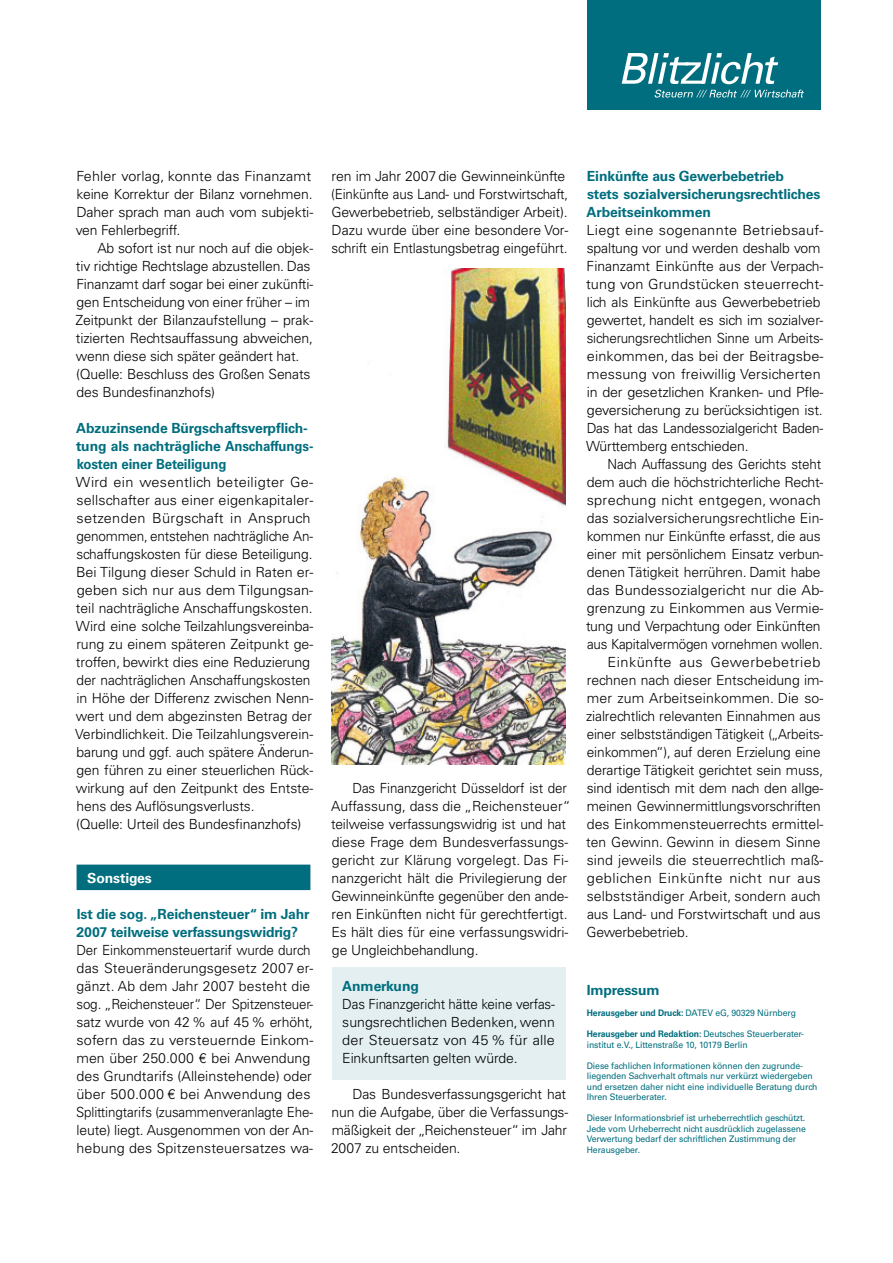
<style>
.page{position:relative;width:893px;height:1263px;background:#fff}
.page>*{position:absolute;margin:0;border:0;box-sizing:border-box;transform-origin:0 0}
.t1{font:300 13.95px/18px "Univers LT Std";letter-spacing:-.01em;color:#000}
.t2{font:300 13.95px/18px "Univers LT Std";letter-spacing:-.01em;color:#000;scale:1.04 1}
.t3{font:300 13.95px/18px "Univers LT Std";letter-spacing:-.01em;color:#000;scale:.96 1}
.t4{font:700 13.95px/18px "Univers LT Std";letter-spacing:-.01em;color:#006e7e}
.t5{font:300 13.95px "Univers LT Std";letter-spacing:.01em;color:#000}
.t6{font:300 13.95px "Univers LT Std";letter-spacing:.03em;color:#000;scale:1.04 1}
.t7{font:300 13.95px "Univers LT Std";letter-spacing:.01em;color:#000;scale:1.04 1}
.t8{font:300 13.95px "Univers LT Std";letter-spacing:.02em;color:#000;scale:1.04 1}
.t9{font:700 13.95px "Univers LT Std";letter-spacing:-.01em;color:#fff}
.t10{font:9px/10.5px "Univers LT Std";letter-spacing:-.01em;color:#006e7e;scale:.96 1}
.s1{font-weight:700}
</style>
<div class="page">
<div style="left:587px;top:0;width:234px;height:110px;background:#006e7e"></div>
<svg style="left:622px;top:53px;width:156px;height:31px"></svg>
<svg style="left:655px;top:90px;width:149px;height:8px"></svg>
<div style="left:77px;top:864px;width:233px;height:26px;background:#006e7e"></div>
<div style="left:332px;top:967px;width:234px;height:113px;background:#e3eff1"></div>
<img style="left:332px;top:269px;width:234px;height:496px">
<p class="t1" style="left:76px;top:167px;width:239px">Fehler vorlag, konnte das Finanzamt keine Korrektur der Bilanz vornehmen.<br>Daher sprach man auch vom subjekti&shy;ven Fehlerbegriff.</p>
<p class="t1" style="left:75px;top:239px;width:239px;text-indent:22px">Ab sofort ist nur noch auf die objek&shy;tiv richtige Rechtslage abzustellen. Das Finanzamt darf sogar bei einer zukünfti&shy;gen Entscheidung von einer früher – im Zeitpunkt der Bilanzaufstellung – prak&shy;tizierten Rechtsauffassung abweichen, wenn diese sich später geändert hat. (Quelle: Beschluss des Großen Senats des Bundesfinanzhofs)</p>
<p class="t4" style="left:76px;top:419px;width:239px">Abzuzinsende Bürgschaftsverpflich&shy;tung als nachträgliche Anschaffungs&shy;kosten einer Beteiligung</p>
<p class="t2" style="left:75px;top:473px;width:230px">Wird ein wesentlich beteiligter Ge&shy;sellschafter aus einer eigenkapitaler&shy;setzenden Bürgschaft in Anspruch genommen, entstehen nachträgliche An&shy;schaffungskosten für diese Beteiligung.<br>Bei Tilgung dieser Schuld in Raten er&shy;geben sich nur aus dem Tilgungsan&shy;teil nachträgliche Anschaffungskosten.<br>Wird eine solche Teilzahlungsvereinba&shy;rung zu einem späteren Zeitpunkt ge&shy;troffen, bewirkt dies eine Reduzierung der nachträglichen Anschaffungskosten in Höhe der Differenz zwischen Nenn&shy;wert und dem abgezinsten Betrag der Verbindlichkeit. Die Teilzahlungsverein&shy;barung und ggf. auch spätere Änderun&shy;gen führen zu einer steuerlichen Rück&shy;wirkung auf den Zeitpunkt des Entste&shy;hens des Auflösungsverlusts.<br>(Quelle: Urteil des Bundesfinanzhofs)</p>
<p class="t9" style="left:87px;top:869px;width:66px">Sonstiges</p>
<p class="t4" style="left:76px;top:905px;width:235px">Ist die sog. „Reichensteuer“ im Jahr<br>2007 teilweise verfassungswidrig?</p>
<p class="t3" style="left:76px;top:941px;width:249px">Der Einkommensteuertarif wurde durch das Steueränderungsgesetz 2007 er&shy;gänzt. Ab dem Jahr 2007 besteht die sog. „Reichensteuer“. Der Spitzensteuer&shy;satz wurde von 42 % auf 45 % erhöht, sofern das zu versteuernde Einkom&shy;men über 250.000 € bei Anwendung des Grundtarifs (Alleinstehende) oder über 500.000 € bei Anwendung des Splittingtarifs (zusammenveranlagte Ehe&shy;leute) liegt. Ausgenommen von der An&shy;hebung des Spitzensteuersatzes wa-</p>
<p class="t1" style="left:331px;top:167px;width:239px">ren im Jahr 2007 die Gewinneinkünfte (Einkünfte aus Land- und Forstwirtschaft, Gewerbebetrieb, selbständiger Arbeit).<br>Dazu wurde über eine besondere Vor&shy;schrift ein Entlastungsbetrag eingeführt.</p>
<p class="t3" style="left:331px;top:779px;width:251px;text-indent:21px">Das Finanzgericht Düsseldorf ist der Auffassung, dass die „Reichensteuer“ teilweise verfassungswidrig ist und hat diese Frage dem Bundesverfassungs&shy;gericht zur Klärung vorgelegt. Das Fi&shy;nanzgericht hält die Privilegierung der Gewinneinkünfte gegenüber den ande&shy;ren Einkünften nicht für gerechtfertigt.<br>Es hält dies für eine verfassungswidri&shy;ge Ungleichbehandlung.</p>
<p class="t4" style="left:342px;top:977px;width:78px">Anmerkung</p>
<p class="t3" style="left:342px;top:995px;width:223px;text-align:justify">Das Finanzgericht hätte keine verfas&shy;sungsrechtlichen Bedenken, wenn der Steuersatz von 45 % für alle Einkunftsarten gelten würde.</p>
<p class="t1" style="left:331px;top:1085px;width:239px;text-indent:22px">Das Bundesverfassungsgericht hat nun die Aufgabe, über die Verfassungs&shy;mäßigkeit der „Reichensteuer“ im Jahr 2007 zu entscheiden.</p>
<p class="t4" style="left:587px;top:167px;width:235px">Einkünfte aus Gewerbebetrieb<br>stets sozialversicherungsrechtliches<br>Arbeitseinkommen</p>
<p class="t2" style="left:586px;top:221px;width:230px">Liegt eine sogenannte Betriebsauf&shy;spaltung vor und werden deshalb vom Finanzamt Einkünfte aus der Verpach&shy;tung von Grundstücken steuerrecht&shy;lich als Einkünfte aus Gewerbebetrieb gewertet, handelt es sich im sozialver&shy;sicherungsrechtlichen Sinne um Arbeits&shy;einkommen, das bei der Beitragsbe&shy;messung von freiwillig Versicherten in der gesetzlichen Kranken- und Pfle&shy;geversicherung zu berücksichtigen ist.<br>Das hat das Landessozialgericht Baden-Württemberg entschieden.</p>
<p class="t3" style="left:608px;top:455px;width:224px">Nach Auffassung des Gerichts steht</p>
<p class="t1" style="left:587px;top:473px;width:238px">dem auch die höchstrichterliche Recht-</p>
<p class="t8" style="left:587px;top:491px;width:226px">sprechung nicht entgegen, wonach</p>
<p class="t5" style="left:587px;top:509px;width:238px">das sozialversicherungsrechtliche Ein-</p>
<p class="t1" style="left:587px;top:527px;width:236px">kommen nur Einkünfte erfasst, die aus</p>
<p class="t1" style="left:587px;top:545px;width:238px">einer mit persönlichem Einsatz verbun-</p>
<p class="t1" style="left:587px;top:563px;width:235px">denen Tätigkeit herrühren. Damit habe</p>
<p class="t7" style="left:587px;top:581px;width:229px">das Bundessozialgericht nur die Ab-</p>
<p class="t1" style="left:587px;top:599px;width:238px">grenzung zu Einkommen aus Vermie-</p>
<p class="t1" style="left:586px;top:617px;width:236px">tung und Verpachtung oder Einkünften</p>
<p class="t3" style="left:587px;top:635px;width:247px">aus Kapitalvermögen vornehmen wollen.</p>
<p class="t6" style="left:608px;top:653px;width:206px">Einkünfte aus Gewerbebetrieb</p>
<p class="t1" style="left:587px;top:671px;width:238px">rechnen nach dieser Entscheidung im-</p>
<p class="t5" style="left:587px;top:689px;width:238px">mer zum Arbeitseinkommen. Die so-</p>
<p class="t1" style="left:586px;top:707px;width:236px">zialrechtlich relevanten Einnahmen aus</p>
<p class="t3" style="left:587px;top:725px;width:248px">einer selbstständigen Tätigkeit („Arbeits-</p>
<p class="t1" style="left:587px;top:743px;width:235px">einkommen“), auf deren Erzielung eine</p>
<p class="t1" style="left:587px;top:761px;width:238px">derartige Tätigkeit gerichtet sein muss,</p>
<p class="t1" style="left:587px;top:779px;width:238px">sind identisch mit dem nach den allge-</p>
<p class="t1" style="left:587px;top:797px;width:235px">meinen Gewinnermittlungsvorschriften</p>
<p class="t1" style="left:587px;top:815px;width:238px">des Einkommensteuerrechts ermittel-</p>
<p class="t1" style="left:586px;top:833px;width:236px">ten Gewinn. Gewinn in diesem Sinne</p>
<p class="t5" style="left:587px;top:851px;width:238px">sind jeweils die steuerrechtlich maß-</p>
<p class="t6" style="left:587px;top:869px;width:226px">geblichen Einkünfte nicht nur aus</p>
<p class="t5" style="left:587px;top:887px;width:235px">selbstständiger Arbeit, sondern auch</p>
<p class="t1" style="left:587px;top:905px;width:235px">aus Land- und Forstwirtschaft und aus</p>
<p class="t1" style="left:586px;top:923px;width:104px">Gewerbebetrieb.</p>
<p class="t4" style="left:587px;top:981px;width:74px">Impressum</p>
<p class="t10" style="left:587px;top:1007px;width:219px"><span class="s1">Herausgeber und Druck:</span> DATEV eG, 90329 Nürnberg</p>
<p class="t10" style="left:587px;top:1028px;width:228px"><span class="s1">Herausgeber und Redaktion:</span> Deutsches Steuerberater&shy;institut e.V., Littenstraße 10, 10179 Berlin</p>
<p class="t10" style="left:587px;top:1060px;width:242px">Diese fachlichen Informationen können den zugrunde&shy;liegenden Sachverhalt oftmals nur verkürzt wiedergeben und ersetzen daher nicht eine individuelle Beratung durch Ihren Steuerberater.</p>
<p class="t10" style="left:587px;top:1112px;width:230px">Dieser Informationsbrief ist urheberrechtlich geschützt.<br>Jede vom Urheberrecht nicht ausdrücklich zugelassene Verwertung bedarf der schriftlichen Zustimmung der Herausgeber.</p>
</div>
